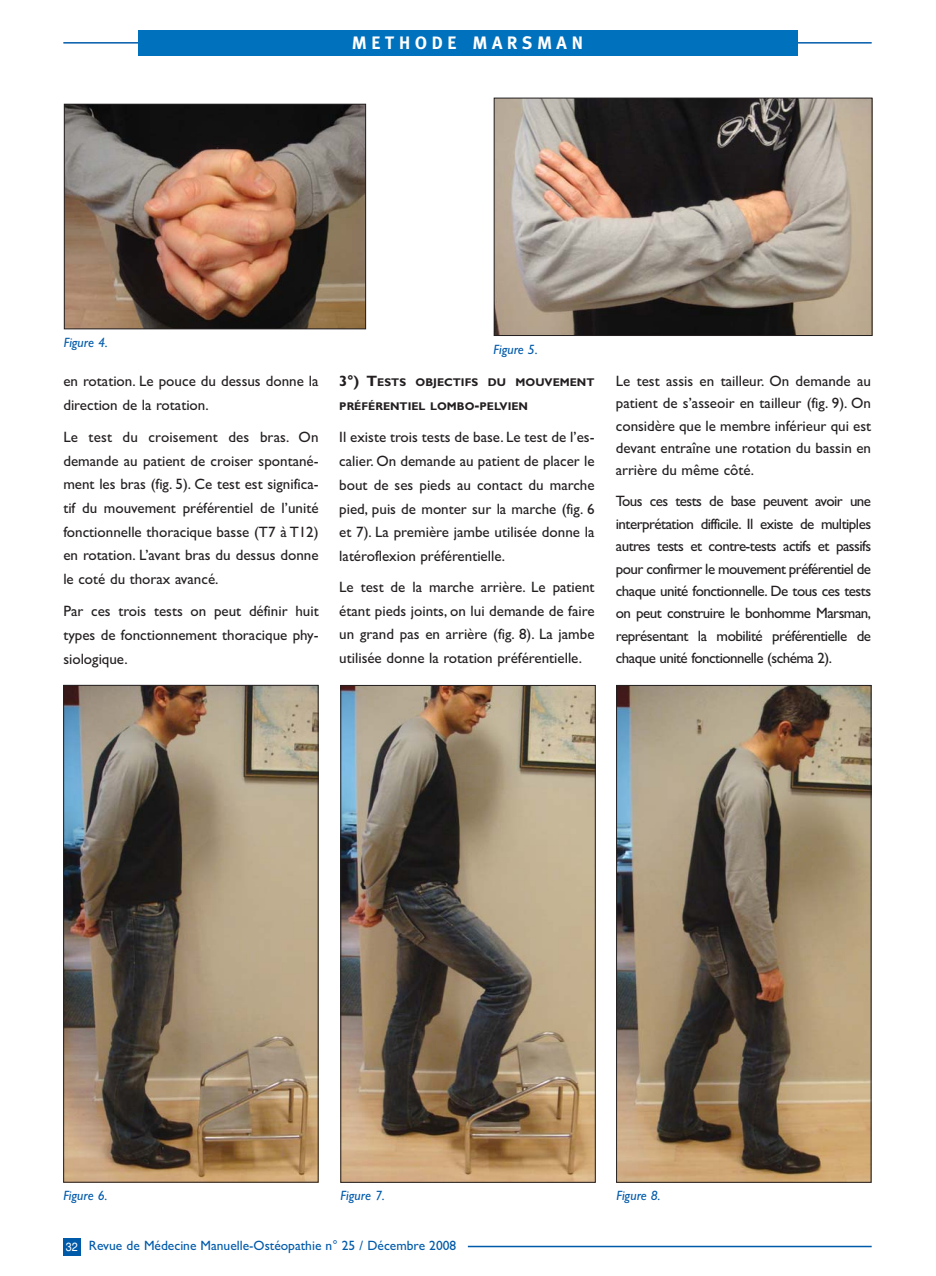
<style>
.page{position:relative;width:936px;height:1276px;background:#fff}
.page>*{position:absolute;margin:0;border:0;box-sizing:border-box;transform-origin:0 0}
.t1{font:700 18px "Meta";letter-spacing:.265em;color:#fff}
.t2{font:15px/22.4px "Gill Sans";color:#231f20;text-align:justify}
.t3{font:13.5px "Gill Sans";color:#005aaa}
.t4{font:italic 13.5px "Gill Sans";color:#005aaa}
.t5{font:700 11.25px/23.9px "Gill Sans";color:#231f20}
.s1{font-size:15px}
</style>
<div class="page">
<hr style="left:63px;top:42px;width:808px;height:2px;background:#005aaa">
<div style="left:63px;top:1238px;width:17px;height:17px;background:#005aaa"></div>
<hr style="left:468px;top:1245px;width:403px;height:2px;background:#005aaa">
<div style="left:138px;top:30px;width:659px;height:26px;background:#0071bc"></div>
<img style="left:66px;top:106px;width:298px;height:221px">
<div style="left:64px;top:104px;width:302px;height:225px;border:1px solid #231f20"></div>
<img style="left:495px;top:100px;width:375px;height:234px">
<div style="left:493px;top:98px;width:379px;height:238px;border:1px solid #231f20"></div>
<img style="left:65px;top:687px;width:251px;height:493px">
<div style="left:63px;top:685px;width:255px;height:497px;border:1px solid #231f20"></div>
<img style="left:342px;top:687px;width:251px;height:493px">
<div style="left:340px;top:685px;width:255px;height:497px;border:1px solid #231f20"></div>
<img style="left:618px;top:687px;width:251px;height:493px">
<div style="left:616px;top:685px;width:255px;height:497px;border:1px solid #231f20"></div>
<p class="t1" style="left:352px;top:34px;width:232px">METHODE MARSMAN</p>
<p class="t1" style="left:449px;top:34px;width:38px">???</p>
<p class="t4" style="left:64px;top:338px;width:46px">Figure 4.</p>
<p class="t2" style="left:63px;top:371px;width:257px;line-height:23.7px">en rotation. Le pouce du dessus donne la direction de la rotation.</p>
<p class="t2" style="left:63px;top:427px;width:257px;line-height:23.7px">Le test du croisement des bras. On demande au patient de croiser spontané&shy;ment les bras (fig. 5). Ce test est significa&shy;tif du mouvement préférentiel de l’unité fonctionnelle thoracique basse (T7 à T12) en rotation. L’avant bras du dessus donne le coté du thorax avancé.</p>
<p class="t2" style="left:63px;top:601px;width:257px;line-height:23.7px">Par ces trois tests on peut définir huit types de fonctionnement thoracique phy&shy;siologique.</p>
<p class="t4" style="left:493px;top:344px;width:46px">Figure 5.</p>
<p class="t5" style="left:339px;top:371px;width:257px"><span class="s1">3°) T</span>ESTS OBJECTIFS DU MOUVEMENT<br>PRÉFÉRENTIEL LOMBO<span class="s1">-</span>PELVIEN</p>
<p class="t2" style="left:339px;top:426px;width:257px;line-height:23.9px">Il existe trois tests de base. Le test de l’es&shy;calier. On demande au patient de placer le bout de ses pieds au contact du marche pied, puis de monter sur la marche (fig. 6 et 7). La première jambe utilisée donne la latéroflexion préférentielle.</p>
<p class="t2" style="left:339px;top:576px;width:257px;line-height:23.9px">Le test de la marche arrière. Le patient étant pieds joints, on lui demande de faire un grand pas en arrière (fig. 8). La jambe utilisée donne la rotation préférentielle.</p>
<p class="t2" style="left:615px;top:371px;width:257px">Le test assis en tailleur. On demande au patient de s’asseoir en tailleur (fig. 9). On considère que le membre inférieur qui est devant entraîne une rotation du bassin en arrière du même côté.</p>
<p class="t2" style="left:615px;top:492px;width:257px">Tous ces tests de base peuvent avoir une interprétation difficile. Il existe de multiples autres tests et contre-tests actifs et passifs pour confirmer le mouvement préférentiel de chaque unité fonctionnelle. De tous ces tests on peut construire le bonhomme Marsman, représentant la mobilité préférentielle de chaque unité fonctionnelle (schéma 2).</p>
<p class="t4" style="left:63px;top:1191px;width:46px">Figure 6.</p>
<p class="t4" style="left:340px;top:1191px;width:46px">Figure 7.</p>
<p class="t4" style="left:616px;top:1191px;width:46px">Figure 8.</p>
<p class="t3" style="left:66px;top:1240px;width:392px"><sub>32</sub> Revue de Médecine Manuelle-Ostéopathie n° 25 / Décembre 2008</p>
</div>
